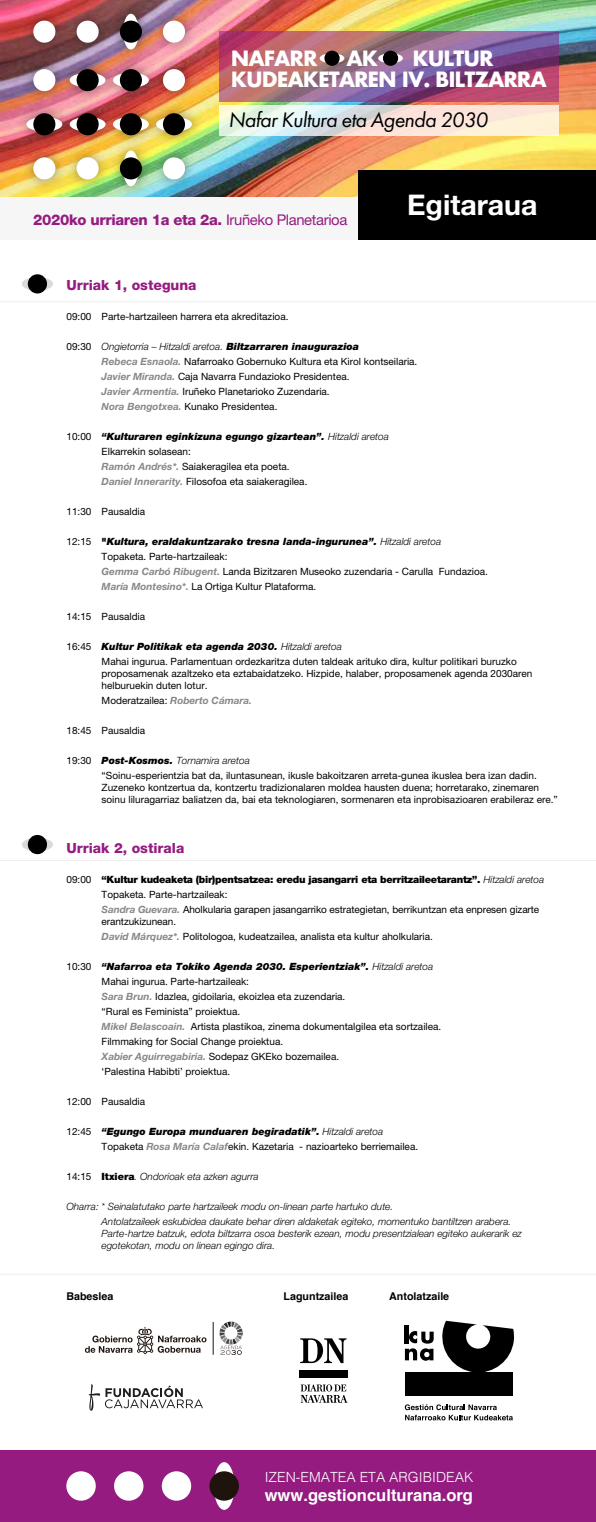
<style>
.page{position:relative;width:596px;height:1522px;background:#fff}
.page>*{position:absolute;margin:0;border:0;box-sizing:border-box;transform-origin:0 0}
.t1{font:700 28.5px "Helvetica Neue LT Std";color:#fff}
.t2{font:italic 21.8px "Futura PT";letter-spacing:-.03em;color:#000}
.t3{font:700 20.5px/21.8px "Futura";letter-spacing:-.05em;color:#fff}
.t4{font:700 16.6px "Helvetica";color:#fff}
.t5{font:800 14.8px "Helvetica Neue LT Std";letter-spacing:-.025em;color:#951b81}
.t6{font:800 14px "Helvetica Neue LT Std";color:#951b81}
.t7{font:300 14px "Helvetica";color:#fff}
.t8{font:700 10.7px "Helvetica";color:#000}
.t9{font:10px/15px "Helvetica Neue LT Std";color:#000}
.t10{font:italic 300 10px/15px "Helvetica Neue LT Std";color:#000}
.s1{font-weight:400}
.s2{font-weight:300;font-style:italic}
.s3{font-weight:900;font-style:italic}
.s4{font-weight:700;font-style:italic;color:#878787}
.s5{font-weight:900}
.s6{font-weight:400;font-style:normal}
.s7{font-weight:900;font-style:normal}
</style>
<div class="page">
<div style="left:0;top:170px;width:358px;height:70px;background:#f6f6f6"></div>
<img style="left:0;top:0;width:595px;height:196px">
<div style="left:358px;top:170px;width:237px;height:70px;background:#000"></div>
<img style="left:9px;top:0;width:200px;height:197px">
<svg style="left:113px;top:73px;width:36px;height:15px"></svg>
<svg style="left:123px;top:14px;width:16px;height:36px"></svg>
<svg style="left:70px;top:73px;width:35px;height:14px"></svg>
<svg style="left:113px;top:117px;width:36px;height:15px"></svg>
<div style="left:77px;top:69px;width:22px;height:22px;background:#000;border-radius:50%"></div>
<svg style="left:26px;top:117px;width:36px;height:15px"></svg>
<div style="left:33px;top:113px;width:22px;height:22px;background:#000;border-radius:50%"></div>
<svg style="left:70px;top:117px;width:35px;height:15px"></svg>
<div style="left:77px;top:113px;width:22px;height:22px;background:#000;border-radius:50%"></div>
<svg style="left:156px;top:117px;width:36px;height:15px"></svg>
<div style="left:163px;top:113px;width:22px;height:22px;background:#000;border-radius:50%"></div>
<div style="left:33px;top:69px;width:22px;height:22px;background:#fff;border-radius:50%"></div>
<svg style="left:123px;top:150px;width:16px;height:36px"></svg>
<div style="left:120px;top:157px;width:22px;height:22px;background:#000;border-radius:50%"></div>
<div style="left:120px;top:113px;width:22px;height:22px;background:#000;border-radius:50%"></div>
<div style="left:120px;top:69px;width:22px;height:22px;background:#000;border-radius:50%"></div>
<div style="left:33px;top:21px;width:22px;height:22px;background:#fff;border-radius:50%"></div>
<div style="left:77px;top:21px;width:22px;height:22px;background:#fff;border-radius:50%"></div>
<div style="left:120px;top:21px;width:22px;height:22px;background:#000;border-radius:50%"></div>
<div style="left:163px;top:21px;width:22px;height:22px;background:#fff;border-radius:50%"></div>
<div style="left:163px;top:69px;width:22px;height:22px;background:#fff;border-radius:50%"></div>
<div style="left:163px;top:157px;width:22px;height:22px;background:#fff;border-radius:50%"></div>
<div style="left:77px;top:157px;width:22px;height:22px;background:#fff;border-radius:50%"></div>
<div style="left:33px;top:157px;width:22px;height:22px;background:#fff;border-radius:50%"></div>
<div style="left:22px;top:277px;width:31px;height:14px;background:#dadada;border-radius:50%"></div>
<div style="left:28px;top:274px;width:19px;height:19px;background:#000;border-radius:50%"></div>
<div style="left:22px;top:838px;width:31px;height:13px;background:#dadada;border-radius:50%"></div>
<div style="left:28px;top:835px;width:19px;height:19px;background:#000;border-radius:50%"></div>
<hr style="left:0;top:301px;width:595px;height:1px;background:#ededed">
<hr style="left:0;top:860px;width:595px;height:1px;background:#ededed">
<hr style="left:0;top:1273px;width:595px;height:1px;background:#ededed">
<svg style="left:219px;top:105px;width:340px;height:31px;background:#efe9df"></svg>
<svg style="left:219px;top:31px;width:340px;height:71px;background:#9d5d81"></svg>
<svg style="left:378px;top:53px;width:24px;height:10px"></svg>
<div style="left:382px;top:51px;width:16px;height:15px;background:#000;border-radius:50%"></div>
<svg style="left:319px;top:53px;width:25px;height:10px"></svg>
<div style="left:324px;top:51px;width:15px;height:15px;background:#000;border-radius:50%"></div>
<div style="left:0;top:1450px;width:595px;height:72px;background:#951b81"></div>
<div style="left:214px;top:1462px;width:20px;height:48px;background:#fff;border-radius:50%"></div>
<div style="left:162px;top:1471px;width:29px;height:29px;background:#fff;border-radius:50%"></div>
<div style="left:209px;top:1471px;width:30px;height:29px;background:#1f130e;border-radius:50%"></div>
<div style="left:114px;top:1471px;width:29px;height:29px;background:#fff;border-radius:50%"></div>
<div style="left:66px;top:1471px;width:30px;height:29px;background:#fff;border-radius:50%"></div>
<svg style="left:300px;top:1338px;width:46px;height:25px"></svg>
<div style="left:299px;top:1370px;width:49px;height:7px;background:#000"></div>
<svg style="left:300px;top:1384px;width:47px;height:19px"></svg>
<div style="left:405px;top:1372px;width:107px;height:24px;background:#000"></div>
<svg style="left:442px;top:1320px;width:71px;height:52px"></svg>
<div style="left:404px;top:1325px;width:5px;height:18px;background:#000"></div>
<svg style="left:404px;top:1331px;width:29px;height:29px"></svg>
<svg style="left:404px;top:1404px;width:108px;height:16px"></svg>
<svg style="left:89px;top:1383px;width:114px;height:27px"></svg>
<img style="left:219px;top:1322px;width:23px;height:22px">
<svg style="left:220px;top:1345px;width:21px;height:10px"></svg>
<hr style="left:213px;top:1322px;width:1px;height:32px;background:#1f140f">
<svg style="left:85px;top:1327px;width:121px;height:27px"></svg>
<h3 class="t3" style="left:231px;top:47px;width:88px">NAFARR</h3>
<h3 class="t3" style="left:346px;top:47px;width:33px">AK</h3>
<h3 class="t3" style="left:231px;top:47px;width:317px;text-indent:182px">KULTUR<br>KUDEAKETAREN IV. BILTZARRA</h3>
<h2 class="t2" style="left:228px;top:107px;width:261px">Nafar Kultura eta Agenda 2030</h2>
<h3 class="t5" style="left:33px;top:211px;width:315px">2020ko urriaren 1a eta 2a. <span class="s1">Iruñeko Planetarioa</span></h3>
<h1 class="t1" style="left:407px;top:188px;width:132px">Egitaraua</h1>
<h3 class="t6" style="left:66px;top:276px;width:131px">Urriak 1, osteguna</h3>
<p class="t9" style="left:66px;top:308px;width:223px">09:00 Parte-hartzaileen harrera eta akreditazioa.</p>
<p class="t9" style="left:102px;top:338px;width:317px;text-indent:-35px">09:30 <span class="s2">Ongietorria – Hitzaldi aretoa.</span> <span class="s3">Biltzarraren inaugurazioa<br></span><span class="s4">Rebeca Esnaola.</span> Nafarroako Gobernuko Kultura eta Kirol kontseilaria.<br><span class="s4">Javier Miranda.</span> Caja Navarra Fundazioko Presidentea.<br><span class="s4">Javier Armentia.</span> Iruñeko Planetarioko Zuzendaria.<br><span class="s4">Nora Bengotxea.</span> Kunako Presidentea.</p>
<p class="t9" style="left:102px;top:428px;width:288px;text-indent:-35px">10:00 <span class="s3">“Kulturaren eginkizuna egungo gizartean”.</span> <span class="s2">Hitzaldi aretoa </span>Elkarrekin solasean:<br><span class="s4">Ramón Andrés*.</span> Saiakeragilea eta poeta.<br><span class="s4">Daniel Innerarity.</span> Filosofoa eta saiakeragilea.</p>
<p class="t9" style="left:66px;top:503px;width:80px">11:30 Pausaldia</p>
<p class="t9" style="left:102px;top:533px;width:387px;text-indent:-35px">12:15 <span class="s3">"Kultura, eraldakuntzarako tresna landa-ingurunea”.</span> <span class="s2">Hitzaldi aretoa </span>Topaketa. Parte-hartzaileak:<br><span class="s4">Gemma Carbó Ribugent.</span> Landa Bizitzaren Museoko zuzendaria - Carulla Fundazioa.<br><span class="s4">María Montesino*.</span> La Ortiga Kultur Plataforma.</p>
<p class="t9" style="left:66px;top:608px;width:80px">14:15 Pausaldia</p>
<p class="t9" style="left:102px;top:638px;width:416px;text-indent:-35px">16:45 <span class="s3">Kultur Politikak eta agenda 2030.</span> <span class="s2">Hitzaldi aretoa<br></span>Mahai ingurua. Parlamentuan ordezkaritza duten taldeak arituko dira, kultur politikari buruzko</p>
<p class="t9" style="left:101px;top:667px;width:432px;line-height:12px">proposamenak azaltzeko eta eztabaidatzeko. Hizpide, halaber, proposamenek agenda 2030aren helburuekin duten lotur.</p>
<p class="t9" style="left:102px;top:692px;width:152px">Moderatzailea: <span class="s4">Roberto Cámara.</span></p>
<p class="t9" style="left:66px;top:722px;width:80px">18:45 Pausaldia</p>
<p class="t9" style="left:102px;top:752px;width:436px;text-indent:-35px">19:30 <span class="s3">Post-Kosmos.</span> <span class="s2">Tornamira aretoa<br></span>“Soinu-esperientzia bat da, iluntasunean, ikusle bakoitzaren arreta-gunea ikuslea bera izan dadin.</p>
<p class="t9" style="left:101px;top:781px;width:457px;line-height:12px">Zuzeneko kontzertua da, kontzertu tradizionalaren moldea hausten duena; horretarako, zinemaren soinu liluragarriaz baliatzen da, bai eta teknologiaren, sormenaren eta inprobisazioaren erabileraz ere.”</p>
<h3 class="t6" style="left:66px;top:839px;width:119px">Urriak 2, ostirala</h3>
<p class="t9" style="left:102px;top:871px;width:444px;text-indent:-35px">09:00 <span class="s5">“Kultur kudeaketa (bir)pentsatzea: eredu jasangarri eta berritzaileetarantz”.</span> <span class="s2">Hitzaldi aretoa<br></span>Topaketa. Parte-hartzaileak:<br><span class="s4">Sandra Guevara.</span> Aholkularia garapen jasangarriko estrategietan, berrikuntzan eta enpresen gizarte</p>
<p class="t9" style="left:101px;top:913px;width:333px">erantzukizunean.<br><span class="s4">David Márquez*.</span> Politologoa, kudeatzailea, analista eta kultur aholkularia.</p>
<p class="t9" style="left:102px;top:958px;width:341px;text-indent:-35px">10:30 <span class="s3">“Nafarroa eta Tokiko Agenda 2030. Esperientziak”.</span> <span class="s2">Hitzaldi aretoa </span>Mahai ingurua. Parte-hartzaileak:<br><span class="s4">Sara Brun.</span> Idazlea, gidoilaria, ekoizlea eta zuzendaria.<br>“Rural es Feminista” proiektua.<br><span class="s4">Mikel Belascoain.</span> Artista plastikoa, zinema dokumentalgilea eta sortzailea.<br>Filmmaking for Social Change proiektua.<br><span class="s4">Xabier Aguirregabiria.</span> Sodepaz GKEko bozemailea.<br>‘Palestina Habibti’ proiektua.</p>
<p class="t9" style="left:66px;top:1093px;width:80px">12:00 Pausaldia</p>
<p class="t9" style="left:102px;top:1123px;width:318px;text-indent:-35px">12:45 <span class="s3">“Egungo Europa munduaren begiradatik”.</span> <span class="s2">Hitzaldi aretoa<br></span>Topaketa <span class="s4">Rosa María Calaf</span>ekin. Kazetaria - nazioarteko berriemailea.</p>
<p class="t10" style="left:66px;top:1168px;width:194px"><span class="s6">14:15</span> <span class="s7">Itxiera</span>. Ondorioak eta azken agurra</p>
<p class="t10" style="left:102px;top:1198px;width:411px;text-indent:-35px">Oharra: * Seinalatutako parte hartzaileek modu on-linean parte hartuko dute.<br>Antolatzaileek eskubidea daukate behar diren aldaketak egiteko, momentuko bantiltzen arabera.</p>
<p class="t10" style="left:101px;top:1227px;width:421px;line-height:12px">Parte-hartze batzuk, edota biltzarra osoa besterik ezean, modu presentzialean egiteko aukerarik ez egotekotan, modu on linean egingo dira.</p>
<p class="t8" style="left:66px;top:1287px;width:48px">Babeslea</p>
<p class="t8" style="left:283px;top:1287px;width:66px">Laguntzailea</p>
<p class="t8" style="left:389px;top:1287px;width:61px">Antolatzaile</p>
<h3 class="t7" style="left:264px;top:1464px;width:210px">IZEN-EMATEA ETA ARGIBIDEAK</h3>
<h3 class="t4" style="left:264px;top:1482px;width:210px">www.gestionculturana.org</h3>
</div>
